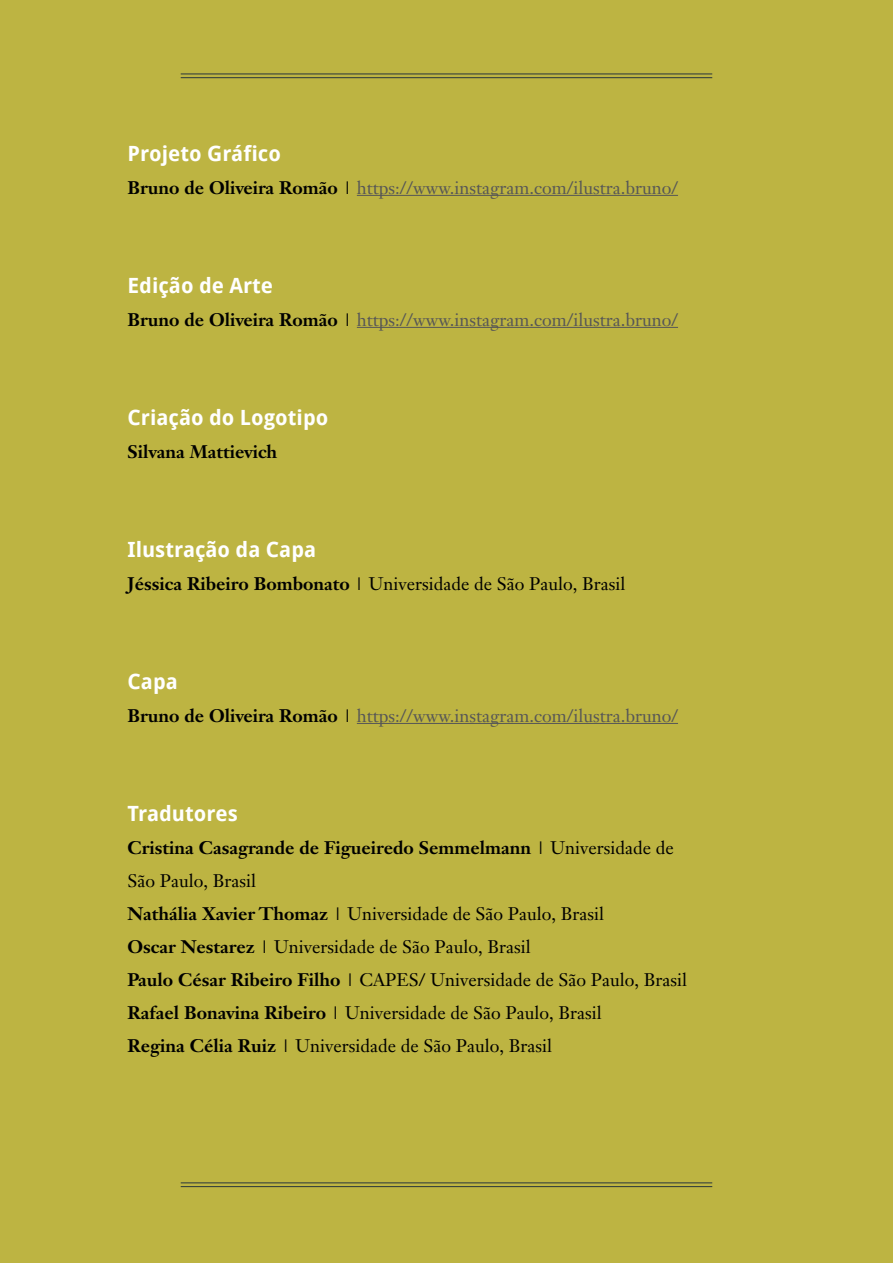
<style>
.page{position:relative;width:893px;height:1263px;background:#bdb442}
.page>*{position:absolute;margin:0;border:0;box-sizing:border-box;transform-origin:0 0}
.t1{font:700 21px "Droid Sans";color:#fff}
.t2{font:18px/33px "Janson Text";color:#000}
.t3{font:18px "Janson Text";color:#575756}
.t4{font:18px "Janson Text Bold Os F";color:#000}
.s1{font-family:"Janson Text Bold Os F";color:#000}
.s2{color:#000}
.s3{font-family:"Janson Text Bold Os F"}
.s4{font-family:"Janson Text"}
</style>
<div class="page">
<hr style="left:181px;top:1182px;width:531px;height:1px;background:#29363c">
<hr style="left:181px;top:1186px;width:531px;height:1px;background:#29363c">
<hr style="left:181px;top:74px;width:531px;height:1px;background:#29363c">
<hr style="left:181px;top:77px;width:531px;height:1px;background:#29363c">
<hr style="left:357px;top:195px;width:321px;height:1px;background:#575756">
<hr style="left:357px;top:327px;width:321px;height:1px;background:#575756">
<hr style="left:357px;top:723px;width:321px;height:1px;background:#575756">
<p class="t1" style="left:128px;top:138px;width:155px">Projeto Gráfico</p>
<p class="t3" style="left:128px;top:176px;width:552px"><span class="s1">Bruno de Oliveira Romão</span> <span class="s2">|</span> https://www.instagram.com/ilustra.bruno/</p>
<p class="t1" style="left:128px;top:270px;width:147px">Edição de Arte</p>
<p class="t3" style="left:128px;top:308px;width:552px"><span class="s1">Bruno de Oliveira Romão</span> <span class="s2">|</span> https://www.instagram.com/ilustra.bruno/</p>
<p class="t1" style="left:128px;top:402px;width:202px">Criação do Logotipo</p>
<p class="t4" style="left:128px;top:440px;width:151px">Silvana Mattievich</p>
<p class="t1" style="left:128px;top:534px;width:190px">Ilustração da Capa</p>
<p class="t2" style="left:128px;top:567px;width:499px"><span class="s3">Jéssica Ribeiro Bombonato</span> | Universidade de São Paulo, Brasil</p>
<p class="t1" style="left:128px;top:666px;width:52px">Capa</p>
<p class="t3" style="left:128px;top:704px;width:552px"><span class="s1">Bruno de Oliveira Romão</span> <span class="s2">|</span> https://www.instagram.com/ilustra.bruno/</p>
<p class="t1" style="left:128px;top:798px;width:112px">Tradutores</p>
<p class="t4" style="left:128px;top:836px;width:548px">Cristina Casagrande de Figueiredo Semmelmann <span class="s4">| Universidade de</span></p>
<p class="t2" style="left:128px;top:864px;width:561px">São Paulo, Brasil<br><span class="s3">Nathália Xavier Thomaz</span> | Universidade de São Paulo, Brasil<br><span class="s3">Oscar Nestarez</span> | Universidade de São Paulo, Brasil<br><span class="s3">Paulo César Ribeiro Filho</span> | CAPES/ Universidade de São Paulo, Brasil <span class="s3">Rafael Bonavina Ribeiro</span> | Universidade de São Paulo, Brasil<br><span class="s3">Regina Célia Ruiz</span> | Universidade de São Paulo, Brasil</p>
</div>
